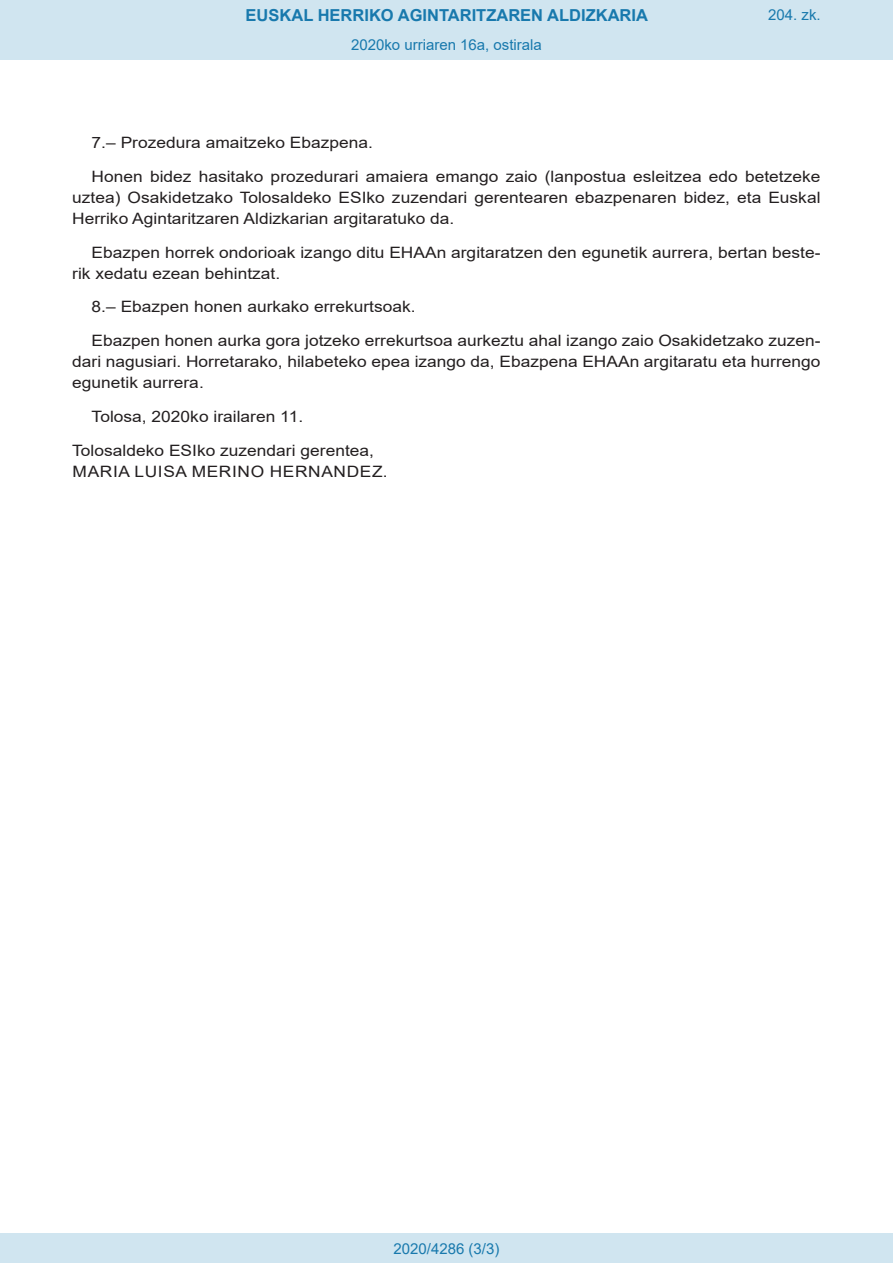
<style>
.page{position:relative;width:893px;height:1263px;background:#fff}
.page>*{position:absolute;margin:0;border:0;box-sizing:border-box;transform-origin:0 0}
.t1{font:700 16.5px "Arial";color:#1879ad}
.BOPVDetalle{font:15.6px/21px "Arial";color:#231f20;text-align:justify;scale:1.11 1}
.BOPVFirmaPuesto{font:15.6px "Arial";color:#231f20;scale:1.11 1}
.BOPVFirmaNombre{font:15.6px "Arial";letter-spacing:.035em;color:#231f20;scale:1.11 1}
.BOPVFirmaLugFec{font:15.6px "Arial";color:#231f20;scale:1.11 1}
.Paginacion_Centro{font:15px "Arial";color:#1879ad}
</style>
<div class="page">
<div style="left:0;top:0;width:893px;height:60px;background:#d0e5f0"></div>
<div style="left:0;top:1233px;width:893px;height:30px;background:#d0e5f0"></div>
<p class="t1" style="left:246px;top:3px;width:404px">EUSKAL HERRIKO AGINTARITZAREN ALDIZKARIA</p>
<p class="Paginacion_Centro" style="left:351px;top:35px;width:192px">2020ko urriaren 16a, ostirala</p>
<p class="Paginacion_Centro" style="left:768px;top:5px;width:54px">204. zk.</p>
<p class="BOPVDetalle" style="left:92px;top:132px;width:255px">7.– Prozedura amaitzeko Ebazpena.</p>
<p class="BOPVDetalle" style="left:72px;top:166px;width:676px;text-indent:19px">Honen bidez hasitako prozedurari amaiera emango zaio (lanpostua esleitzea edo betetzeke uztea) Osakidetzako Tolosaldeko ESIko zuzendari gerentearen ebazpenaren bidez, eta Euskal Herriko Agintaritzaren Aldizkarian argitaratuko da.</p>
<p class="BOPVDetalle" style="left:72px;top:242px;width:676px;text-indent:19px">Ebazpen horrek ondorioak izango ditu EHAAn argitaratzen den egunetik aurrera, bertan beste&shy;rik xedatu ezean behintzat.</p>
<p class="BOPVDetalle" style="left:92px;top:296px;width:293px">8.– Ebazpen honen aurkako errekurtsoak.</p>
<p class="BOPVDetalle" style="left:72px;top:330px;width:676px;text-indent:19px">Ebazpen honen aurka gora jotzeko errekurtsoa aurkeztu ahal izango zaio Osakidetzako zuzen&shy;dari nagusiari. Horretarako, hilabeteko epea izango da, Ebazpena EHAAn argitaratu eta hurrengo egunetik aurrera.</p>
<p class="BOPVFirmaLugFec" style="left:92px;top:406px;width:192px">Tolosa, 2020ko irailaren 11.</p>
<p class="BOPVFirmaPuesto" style="left:72px;top:439px;width:273px">Tolosaldeko ESIko zuzendari gerentea,</p>
<p class="BOPVFirmaNombre" style="left:73px;top:460px;width:285px">MARIA LUISA MERINO HERNANDEZ.</p>
<p class="Paginacion_Centro" style="left:393px;top:1238px;width:107px">2020/4286 (3/3)</p>
</div>
